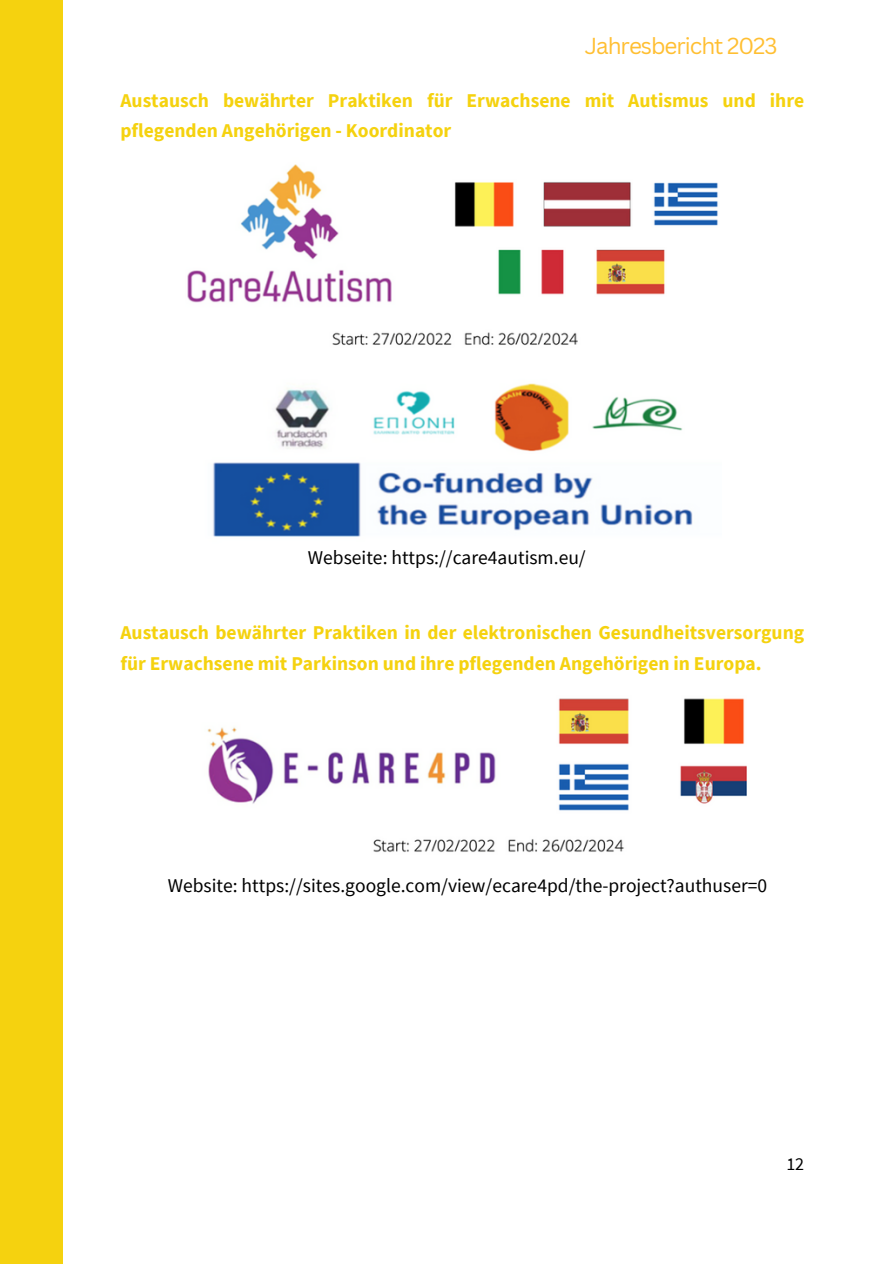
<style>
.page{position:relative;width:894px;height:1264px;background:#fff}
.page>*{position:absolute;margin:0;border:0;box-sizing:border-box;transform-origin:0 0}
.t1{font:22.5px "Canva Sans";letter-spacing:-.045em;color:#ffbf32}
.t2{font:700 19.5px/30.3px "Source Sans Pro";color:#f5d20f}
.t3{font:19.5px "Source Sans Pro";color:#000}
.t4{font:18px "Source Sans Pro";color:#000001}
</style>
<div class="page">
<div style="left:0;top:0;width:63px;height:1263px;background:#f5d20f"></div>
<img style="left:213px;top:383px;width:480px;height:154px">
<img style="left:187px;top:164px;width:531px;height:182px">
<img style="left:207px;top:698px;width:540px;height:154px">
<p class="t1" style="left:584px;top:30px;width:194px">Jahresbericht 2023</p>
<h2 class="t2" style="left:120px;top:85px;width:685px">Austausch bewährter Praktiken für Erwachsene mit Autismus und ihre pflegenden Angehörigen - Koordinator</h2>
<p class="t3" style="left:308px;top:544px;width:279px">Webseite: https://care4autism.eu/</p>
<p class="t2" style="left:120px;top:617px;width:685px">Austausch bewährter Praktiken in der elektronischen Gesundheitsversorgung für Erwachsene mit Parkinson und ihre pflegenden Angehörigen in Europa.</p>
<p class="t3" style="left:168px;top:872px;width:600px">Website: https://sites.google.com/view/ecare4pd/the-project?authuser=0</p>
<h2 class="t4" style="left:786px;top:1152px;width:19px">12</h2>
</div>
